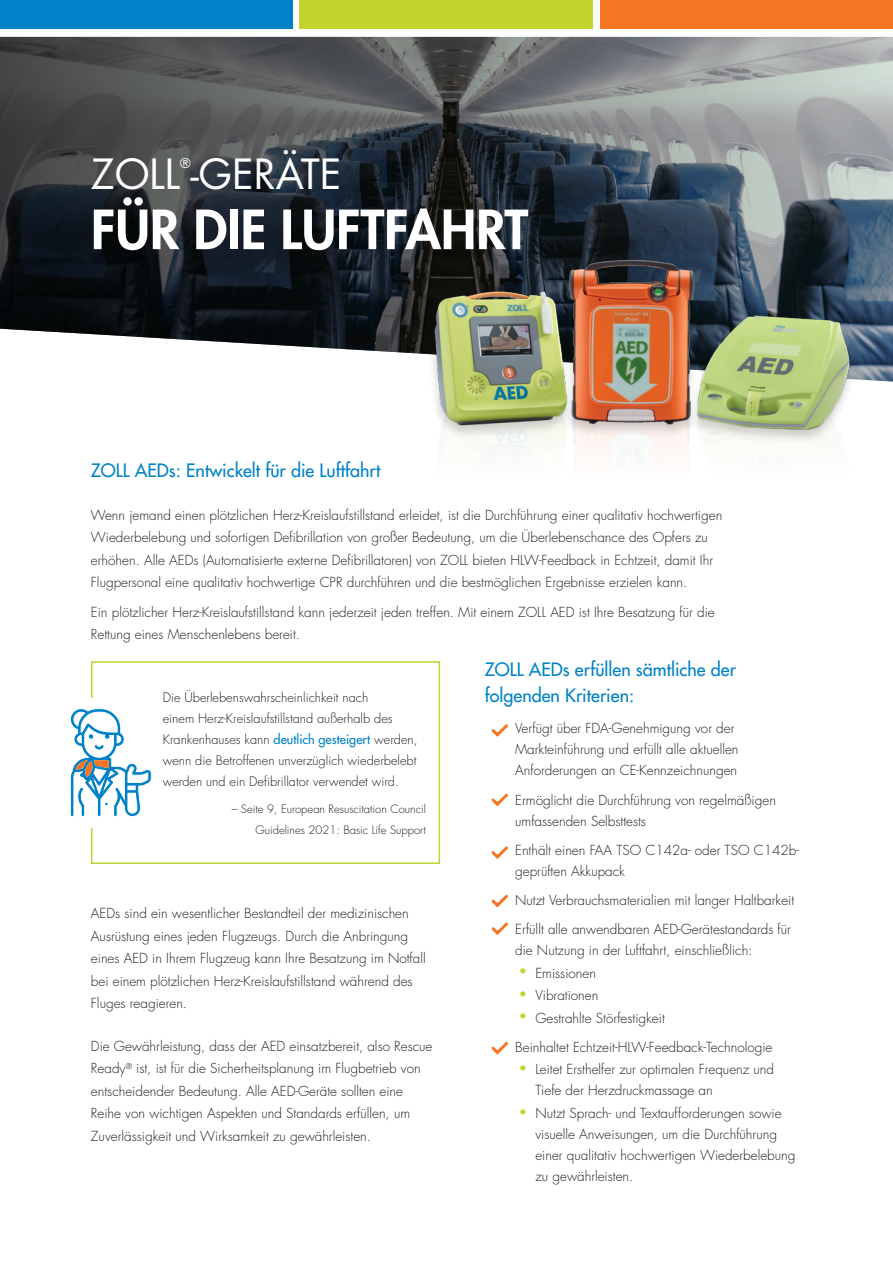
<style>
.page{position:relative;width:893px;height:1263px;background:#fff}
.page>*{position:absolute;margin:0;border:0;box-sizing:border-box;transform-origin:0 0}
.t1{font:800 52.5px "Futura Std";color:#fff}
.t2{font:40.5px "Futura Std";color:#fff}
.t3{font:500 18px/25.5px "Futura Std";color:#0082c8}
.t4{font:300 13.5px/22.5px "Futura Std";color:#231f20}
.t5{font:13.05px "Futura Std";color:#fff}
.t6{font:300 12.75px/21px "Futura Std";color:#231f20}
.t7{font:300 11.25px/21px "Futura Std";color:#231f20;text-align:right}
.s1{font-weight:500;color:#0082c8}
.s2{color:#c1d32f}
</style>
<div class="page">
<svg style="left:0;top:37px;width:893px;height:345px;background:#575c60"></svg>
<img style="left:406px;top:222px;width:471px;height:222px">
<div style="left:300px;top:0;width:293px;height:29px;background:#c1d32f"></div>
<div style="left:0;top:0;width:292px;height:29px;background:#0082c8"></div>
<div style="left:601px;top:0;width:292px;height:29px;background:#f57523"></div>
<svg style="left:491px;top:723px;width:18px;height:15px"></svg>
<svg style="left:491px;top:895px;width:18px;height:13px"></svg>
<svg style="left:491px;top:1041px;width:18px;height:14px"></svg>
<svg style="left:491px;top:922px;width:17px;height:13px"></svg>
<svg style="left:491px;top:793px;width:17px;height:13px"></svg>
<svg style="left:491px;top:846px;width:17px;height:14px"></svg>
<div style="left:91px;top:661px;width:349px;height:203px;border:2px solid #c1d32f"></div>
<svg style="left:70px;top:697px;width:82px;height:167px"></svg>
<h2 class="t2" style="left:91px;top:148px;width:252px">ZOLL -GERÄTE</h2>
<p class="t5" style="left:180px;top:155px;width:12px">®</p>
<h1 class="t1" style="left:91px;top:197px;width:439px">FÜR DIE LUFTFAHRT</h1>
<h3 class="t3" style="left:91px;top:458px;width:291px">ZOLL AEDs: Entwickelt für die Luftfahrt</h3>
<p class="t4" style="left:91px;top:504px;width:633px">Wenn jemand einen plötzlichen Herz-Kreislaufstillstand erleidet, ist die Durchführung einer qualitativ hochwertigen Wiederbelebung und sofortigen Defibrillation von großer Bedeutung, um die Überlebenschance des Opfers zu erhöhen. Alle AEDs (Automatisierte externe Defibrillatoren) von ZOLL bieten HLW-Feedback in Echtzeit, damit Ihr Flugpersonal eine qualitativ hochwertige CPR durchführen und die bestmöglichen Ergebnisse erzielen kann.</p>
<p class="t4" style="left:91px;top:601px;width:625px">Ein plötzlicher Herz-Kreislaufstillstand kann jederzeit jeden treffen. Mit einem ZOLL AED ist Ihre Besatzung für die<br>Rettung eines Menschenlebens bereit.</p>
<p class="t6" style="left:163px;top:687px;width:257px">Die Überlebenswahrscheinlichkeit nach<br>einem Herz-Kreislaufstillstand außerhalb des Krankenhauses kann <span class="s1">deutlich gesteigert</span> werden, wenn die Betroffenen unverzüglich wiederbelebt werden und ein Defibrillator verwendet wird.</p>
<p class="t7" style="left:232px;top:799px;width:196px">– Seite 9, European Resuscitation Council<br>Guidelines 2021: Basic Life Support</p>
<p class="t4" style="left:91px;top:902px;width:336px">AEDs sind ein wesentlicher Bestandteil der medizinischen Ausrüstung eines jeden Flugzeugs. Durch die Anbringung eines AED in Ihrem Flugzeug kann Ihre Besatzung im Notfall bei einem plötzlichen Herz-Kreislaufstillstand während des Fluges reagieren.</p>
<p class="t4" style="left:91px;top:1035px;width:343px">Die Gewährleistung, dass der AED einsatzbereit, also Rescue Ready<sup>®</sup> ist, ist für die Sicherheitsplanung im Flugbetrieb von entscheidender Bedeutung. Alle AED-Geräte sollten eine Reihe von wichtigen Aspekten und Standards erfüllen, um Zuverlässigkeit und Wirksamkeit zu gewährleisten.</p>
<h3 class="t3" style="left:485px;top:657px;width:253px">ZOLL AEDs erfüllen sämtliche der folgenden Kriterien:</h3>
<p class="t4" style="left:515px;top:718px;width:225px;line-height:21px">Verfügt über FDA-Genehmigung vor der<br>Markteinführung und erfüllt alle aktuellen<br>Anforderungen an CE-Kennzeichnungen</p>
<p class="t4" style="left:515px;top:789px;width:262px;line-height:21px">Ermöglicht die Durchführung von regelmäßigen umfassenden Selbsttests</p>
<p class="t4" style="left:515px;top:840px;width:285px;line-height:21px">Enthält einen FAA TSO C142a- oder TSO C142b&shy;geprüften Akkupack</p>
<p class="t4" style="left:515px;top:886px;width:281px;line-height:29.1px">Nutzt Verbrauchsmaterialien mit langer Haltbarkeit<br>Erfüllt alle anwendbaren AED-Gerätestandards für</p>
<p class="t4" style="left:515px;top:939px;width:239px">die Nutzung in der Luftfahrt, einschließlich:</p>
<p class="t4" style="left:519px;top:962px;width:79px"><span class="s2">•</span> Emissionen</p>
<p class="t4" style="left:519px;top:984px;width:81px"><span class="s2">•</span> Vibrationen</p>
<p class="t4" style="left:515px;top:1004px;width:259px;line-height:29.1px"><span class="s2">•</span> Gestrahlte Störfestigkeit<br>Beinhaltet Echtzeit-HLW-Feedback-Technologie</p>
<p class="t4" style="left:535px;top:1059px;width:240px;line-height:21px;text-indent:-17px"><span class="s2">•</span> Leitet Ersthelfer zur optimalen Frequenz und<br>Tiefe der Herzdruckmassage an</p>
<p class="t4" style="left:535px;top:1103px;width:262px;line-height:21px;text-indent:-17px"><span class="s2">•</span> Nutzt Sprach- und Textaufforderungen sowie visuelle Anweisungen, um die Durchführung einer qualitativ hochwertigen Wiederbelebung zu gewährleisten.</p>
</div>
